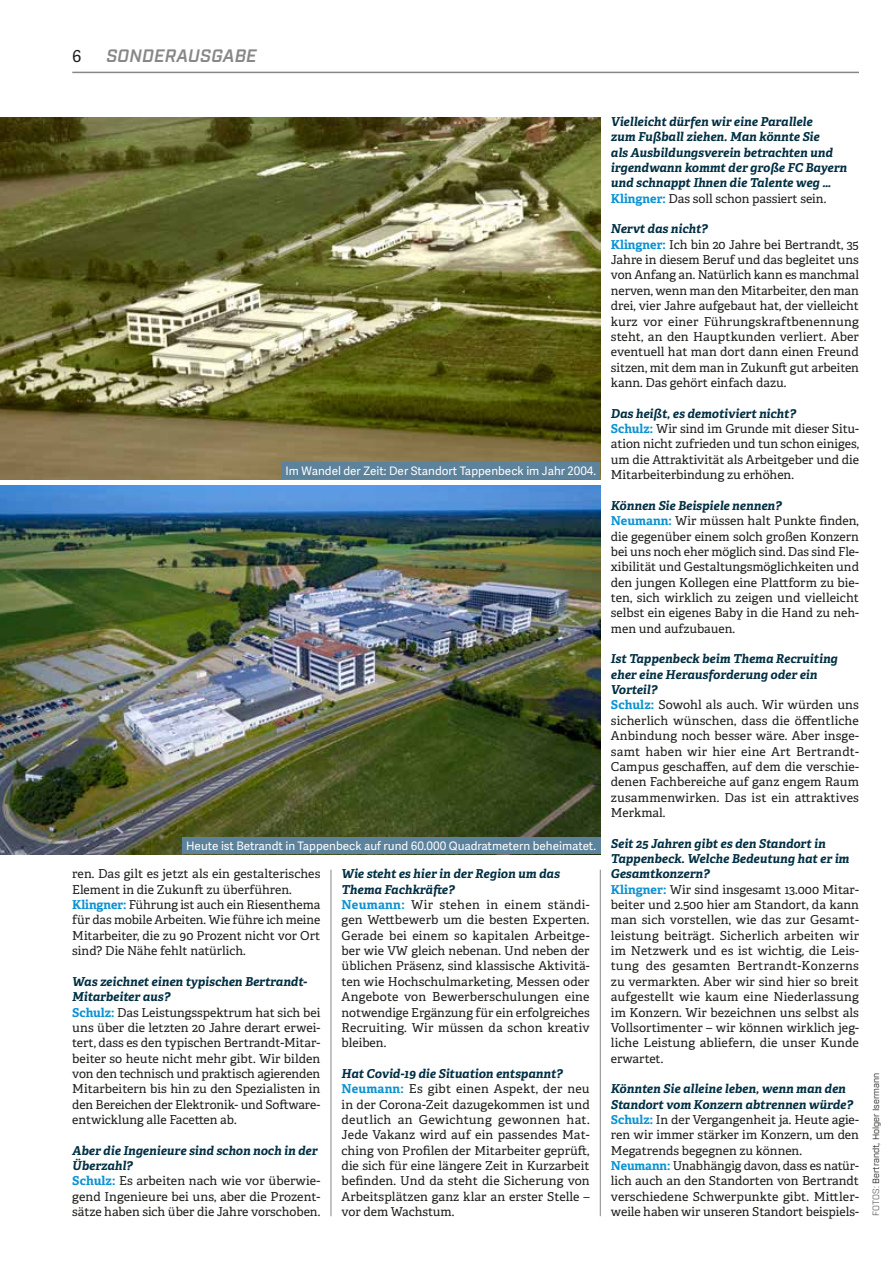
<style>
.page{position:relative;width:893px;height:1263px;background:#fff}
.page>*{position:absolute;margin:0;border:0;box-sizing:border-box;transform-origin:0 0}
.t1{font:italic 600 18px "Industry";letter-spacing:.01em;color:#878787}
.t2{font:16.5px "Adelle Sans";color:#1d1d1b}
.t3{font:12.3px/15.3px "Adelle PE";color:#1d1d1b}
.t4{font:italic 700 12.3px/15.3px "Adelle PE";color:#002f43}
.t5{font:11.7px "Adelle Sans";color:#fff}
.t6{font:9px "Industry";letter-spacing:.005em;color:#1d1d1b}
.s1{font-weight:700;color:#0d93d2}
.s2{font-weight:700;font-style:italic;color:#002f43}
.s3{font-style:normal;color:#0d93d2}
.s4{font-weight:400;font-style:normal;color:#1d1d1b}
.s5{font-weight:300}
</style>
<div class="page">
<hr style="left:72px;top:72px;width:787px;height:1px;background:#878787">
<hr style="left:600px;top:870px;width:1px;height:346px;background:#878787">
<hr style="left:331px;top:870px;width:1px;height:346px;background:#878787">
<img style="left:0;top:117px;width:600px;height:362px">
<img style="left:0;top:485px;width:600px;height:369px">
<div style="left:182px;top:837px;width:418px;height:17px;background:#5d839c"></div>
<div style="left:281px;top:462px;width:319px;height:17px;background:#5d839c"></div>
<h2 class="t2" style="left:72px;top:44px;width:11px">6</h2>
<h1 class="t1" style="left:106px;top:45px;width:152px">SONDERAUSGABE</h1>
<p class="t5" style="left:286px;top:462px;width:312px">Im Wandel der Zeit: Der Standort Tappenbeck im Jahr 2004.</p>
<p class="t5" style="left:186px;top:837px;width:411px">Heute ist Betrandt in Tappenbeck auf rund 60.000 Quadratmetern beheimatet.</p>
<p class="t3" style="left:72px;top:866px;width:250px">ren. Das gilt es jetzt als ein gestalterisches Element in die Zukunft zu überführen.<br><span class="s1">Klingner:</span> Führung ist auch ein Riesenthema für das mobile Arbeiten. Wie führe ich meine Mitarbeiter, die zu 90 Prozent nicht vor Ort sind? Die Nähe fehlt natürlich.</p>
<p class="t3" style="left:72px;top:973px;width:250px"><span class="s2">Was zeichnet einen typischen Bertrandt-Mitarbeiter aus?<br></span><span class="s1">Schulz:</span> Das Leistungsspektrum hat sich bei uns über die letzten 20 Jahre derart erwei&shy;tert, dass es den typischen Bertrandt-Mitar&shy;beiter so heute nicht mehr gibt. Wir bilden von den technisch und praktisch agierenden Mitarbeitern bis hin zu den Spezialisten in den Bereichen der Elektronik- und Software&shy;entwicklung alle Facetten ab.</p>
<p class="t3" style="left:72px;top:1142px;width:250px"><span class="s2">Aber die Ingenieure sind schon noch in der Überzahl?<br></span><span class="s1">Schulz:</span> Es arbeiten nach wie vor überwie&shy;gend Ingenieure bei uns, aber die Prozent&shy;sätze haben sich über die Jahre vorschoben.</p>
<p class="t3" style="left:342px;top:866px;width:250px"><span class="s2">Wie steht es hier in der Region um das Thema Fachkräfte?<br></span><span class="s1">Neumann:</span> Wir stehen in einem ständi&shy;gen Wettbewerb um die besten Experten.<br>Gerade bei einem so kapitalen Arbeitge&shy;ber wie VW gleich nebenan. Und neben der üblichen Präsenz, sind klassische Aktivitä&shy;ten wie Hochschulmarketing, Messen oder Angebote von Bewerberschulungen eine notwendige Ergänzung für ein erfolgreiches Recruiting. Wir müssen da schon kreativ bleiben.</p>
<p class="t3" style="left:342px;top:1065px;width:250px"><span class="s2">Hat Covid-19 die Situation entspannt?<br></span><span class="s1">Neumann:</span> Es gibt einen Aspekt, der neu in der Corona-Zeit dazugekommen ist und deutlich an Gewichtung gewonnen hat.<br>Jede Vakanz wird auf ein passendes Mat&shy;ching von Profilen der Mitarbeiter geprüft, die sich für eine längere Zeit in Kurzarbeit befinden. Und da steht die Sicherung von Arbeitsplätzen ganz klar an erster Stelle – vor dem Wachstum.</p>
<p class="t4" style="left:611px;top:113px;width:238px">Vielleicht dürfen wir eine Parallele<br>zum Fußball ziehen. Man könnte Sie<br>als Ausbildungsverein betrachten und irgendwann kommt der große FC Bayern und schnappt Ihnen die Talente weg … <span class="s3">Klingner:</span> <span class="s4">Das soll schon passiert sein.</span></p>
<p class="t3" style="left:611px;top:221px;width:250px"><span class="s2">Nervt das nicht?<br></span><span class="s1">Klingner:</span> Ich bin 20 Jahre bei Bertrandt, 35<br>Jahre in diesem Beruf und das begleitet uns von Anfang an. Natürlich kann es manchmal nerven, wenn man den Mitarbeiter, den man drei, vier Jahre aufgebaut hat, der vielleicht kurz vor einer Führungskraftbenennung steht, an den Hauptkunden verliert. Aber eventuell hat man dort dann einen Freund sitzen, mit dem man in Zukunft gut arbeiten kann. Das gehört einfach dazu.</p>
<p class="t3" style="left:611px;top:405px;width:250px"><span class="s2">Das heißt, es demotiviert nicht?<br></span><span class="s1">Schulz:</span> Wir sind im Grunde mit dieser Situ&shy;ation nicht zufrieden und tun schon einiges, um die Attraktivität als Arbeitgeber und die Mitarbeiterbindung zu erhöhen.</p>
<p class="t3" style="left:611px;top:497px;width:250px"><span class="s2">Können Sie Beispiele nennen?<br></span><span class="s1">Neumann:</span> Wir müssen halt Punkte finden, die gegenüber einem solch großen Konzern bei uns noch eher möglich sind. Das sind Fle&shy;xibilität und Gestaltungsmöglichkeiten und den jungen Kollegen eine Plattform zu bie&shy;ten, sich wirklich zu zeigen und vielleicht selbst ein eigenes Baby in die Hand zu neh&shy;men und aufzubauen.</p>
<p class="t3" style="left:611px;top:651px;width:250px"><span class="s2">Ist Tappenbeck beim Thema Recruiting eher eine Herausforderung oder ein Vorteil?<br></span><span class="s1">Schulz:</span> Sowohl als auch. Wir würden uns sicherlich wünschen, dass die öffentliche Anbindung noch besser wäre. Aber insge&shy;samt haben wir hier eine Art Bertrandt-Campus geschaffen, auf dem die verschie&shy;denen Fachbereiche auf ganz engem Raum zusammenwirken. Das ist ein attraktives Merkmal.</p>
<p class="t3" style="left:611px;top:835px;width:250px"><span class="s2">Seit 25 Jahren gibt es den Standort in Tappenbeck. Welche Bedeutung hat er im Gesamtkonzern?<br></span><span class="s1">Klingner:</span> Wir sind insgesamt 13.000 Mitar&shy;beiter und 2.500 hier am Standort, da kann man sich vorstellen, wie das zur Gesamt&shy;leistung beiträgt. Sicherlich arbeiten wir im Netzwerk und es ist wichtig, die Leis&shy;tung des gesamten Bertrandt-Konzerns zu vermarkten. Aber wir sind hier so breit aufgestellt wie kaum eine Niederlassung im Konzern. Wir bezeichnen uns selbst als Vollsortimenter – wir können wirklich jeg&shy;liche Leistung abliefern, die unser Kunde erwartet.</p>
<p class="t3" style="left:611px;top:1081px;width:250px"><span class="s2">Könnten Sie alleine leben, wenn man den Standort vom Konzern abtrennen würde?<br></span><span class="s1">Schulz:</span> In der Vergangenheit ja. Heute agie&shy;ren wir immer stärker im Konzern, um den Megatrends begegnen zu können.<br><span class="s1">Neumann:</span> Unabhängig davon, dass es natür&shy;lich auch an den Standorten von Bertrandt verschiedene Schwerpunkte gibt. Mittler&shy;weile haben wir unseren Standort beispiels-</p>
<p class="t6" style="left:871px;top:1216px;width:145px;rotate:-90deg"><span class="s5">FOTOS:</span> Bertrandt, Holger Isermann</p>
</div>
